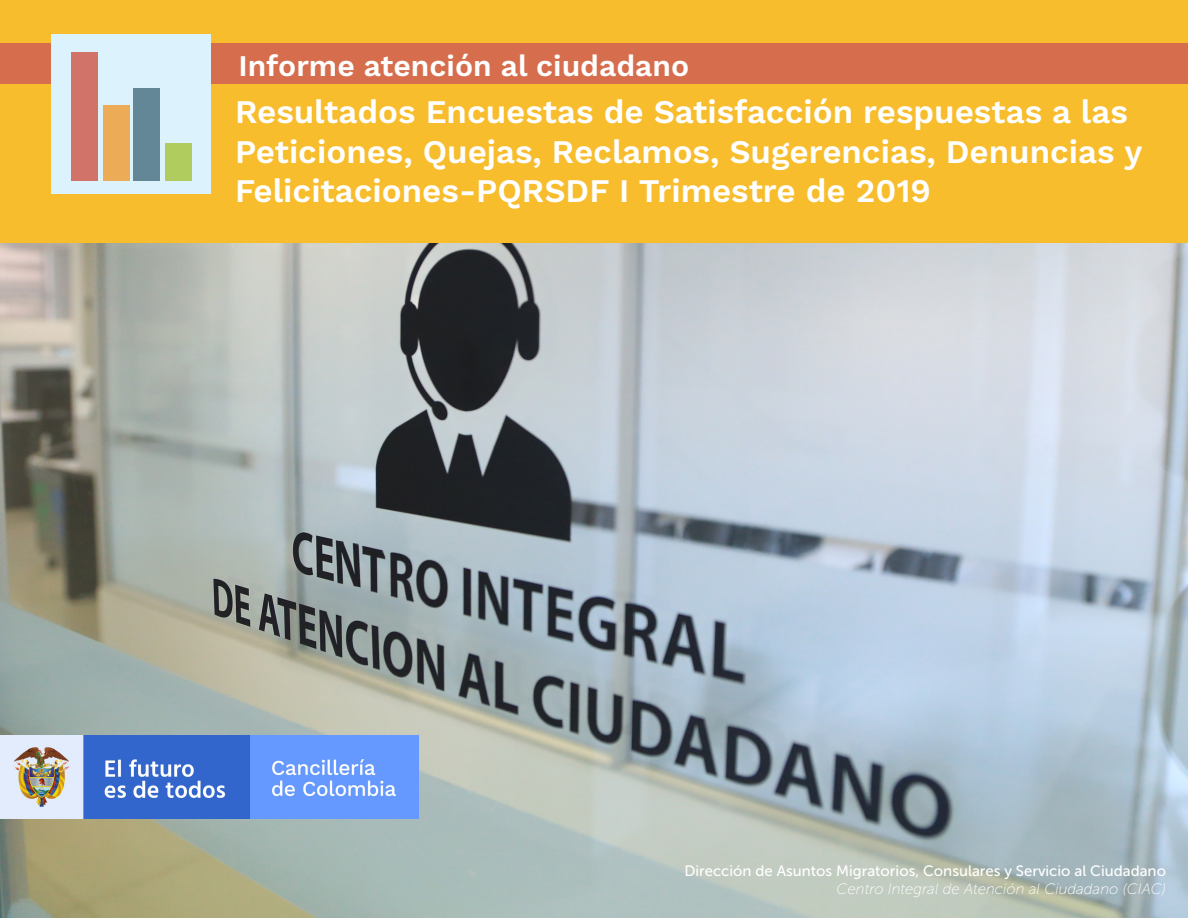
<style>
.page{position:relative;width:1188px;height:918px;background:#fff}
.page>*{position:absolute;margin:0;border:0;box-sizing:border-box;transform-origin:0 0}
.t1{font:600 33px/39.6px "Work Sans";color:#fff}
.t2{font:600 30px "Work Sans";color:#fff}
.Subtitulo_grafico{font:15px "Museo Sans 500";color:#fff}
.t3{font:italic 15px "Museo Sans 100";color:#fff}
</style>
<div class="page">
<div style="left:0;top:0;width:1188px;height:264px;background:#f7bd2d"></div>
<div style="left:0;top:44px;width:1188px;height:40px;background:#d66e4e"></div>
<div style="left:52px;top:35px;width:159px;height:159px;background:#dcf2fc"></div>
<img style="left:0;top:244px;width:1188px;height:674px">
<div style="left:71px;top:53px;width:27px;height:128px;background:#d17369"></div>
<div style="left:103px;top:105px;width:26px;height:76px;background:#ebab57"></div>
<div style="left:133px;top:89px;width:27px;height:92px;background:#638796"></div>
<div style="left:165px;top:143px;width:26px;height:38px;background:#b0cc5e"></div>
<img style="left:0;top:735px;width:418px;height:84px">
<p class="t2" style="left:239px;top:48px;width:452px">Informe atención al ciudadano</p>
<p class="t1" style="left:235px;top:94px;width:909px">Resultados Encuestas de Satisfacción respuestas a las<br>Peticiones, Quejas, Reclamos, Sugerencias, Denuncias y<br>Felicitaciones-PQRSDF I Trimestre de 2019</p>
<p class="Subtitulo_grafico" style="left:684px;top:863px;width:483px">Dirección de Asuntos Migratorios, Consulares y Servicio al Ciudadano</p>
<p class="t3" style="left:837px;top:881px;width:331px">Centro Integral de Atención al Ciudadano (CIAC)</p>
</div>
